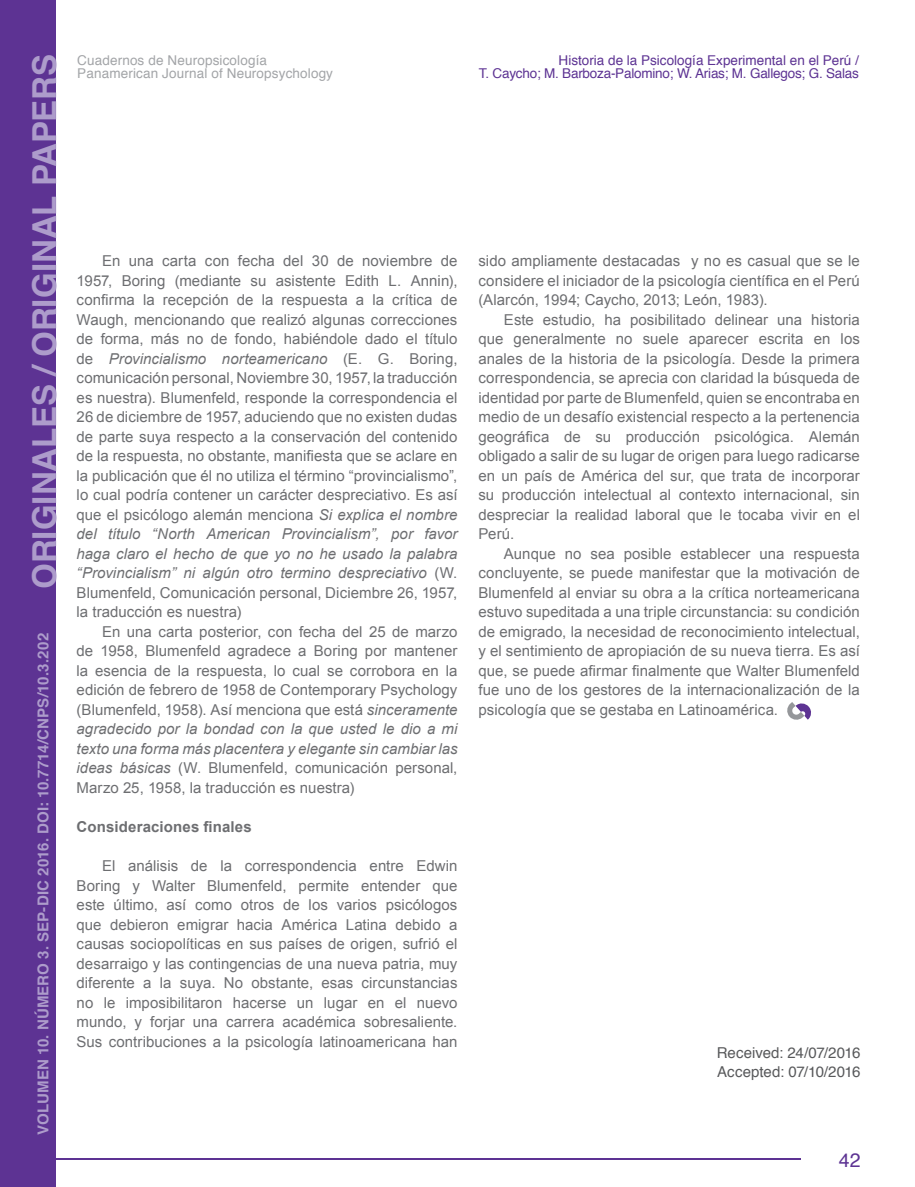
<style>
.page{position:relative;width:915px;height:1187px;background:#fff}
.page>*{position:absolute;margin:0;border:0;box-sizing:border-box;transform-origin:0 0}
.t1{font:700 33px "Helvetica";letter-spacing:-.005em;color:#ad9ccb}
.t2{font:19.5px "Helvetica";color:#5d3393}
.t3{font:15px/19.5px "Arial";letter-spacing:.005em;color:#6d6e71;text-align:justify}
.t4{font:700 15px "Helvetica";letter-spacing:.01em;color:#ad9ccb}
.t5{font:15px/19.5px "Helvetica";color:#58595b}
.t6{font:700 15px "Arial";letter-spacing:.01em;color:#6d6e71}
.t7{font:13.5px/13.5px "Helvetica";color:#5d3393;text-align:right}
.t8{font:13.5px/13.5px "Helvetica";letter-spacing:.01em;color:#a3a5a8}
.s1{font-style:italic}
</style>
<div class="page">
<div style="left:0;top:0;width:55px;height:1186px;background:#5d3393"></div>
<hr style="left:0;top:1157px;width:800px;height:2px;background:#5d3393">
<svg style="left:787px;top:702px;width:24px;height:18px"></svg>
<h1 class="t1" style="left:18px;top:589px;width:536px;rotate:-90deg">ORIGINALES / ORIGINAL PAPERS</h1>
<p class="t8" style="left:77px;top:54px;width:257px">Cuadernos de Neuropsicología<br>Panamerican Journal of Neuropsychology</p>
<p class="t3" style="left:77px;top:251px;width:382px;text-indent:26px">En una carta con fecha del 30 de noviembre de 1957, Boring (mediante su asistente Edith L. Annin), confirma la recepción de la respuesta a la crítica de Waugh, mencionando que realizó algunas correcciones de forma, más no de fondo, habiéndole dado el título de <span class="s1">Provincialismo norteamericano</span> (E. G. Boring, comunicación personal, Noviembre 30, 1957, la traducción es nuestra). Blumenfeld, responde la correspondencia el 26 de diciembre de 1957, aduciendo que no existen dudas de parte suya respecto a la conservación del contenido de la respuesta, no obstante, manifiesta que se aclare en la publicación que él no utiliza el término “provincialismo”, lo cual podría contener un carácter despreciativo. Es así que el psicólogo alemán menciona <span class="s1">Si explica el nombre del título “North American Provincialism”, por favor haga claro el hecho de que yo no he usado la palabra “Provincialism” ni algún otro termino despreciativo</span> (W.<br>Blumenfeld, Comunicación personal, Diciembre 26, 1957, la traducción es nuestra)</p>
<p class="t3" style="left:77px;top:622px;width:382px;text-indent:26px">En una carta posterior, con fecha del 25 de marzo de 1958, Blumenfeld agradece a Boring por mantener la esencia de la respuesta, lo cual se corrobora en la edición de febrero de 1958 de Contemporary Psychology (Blumenfeld, 1958). Así menciona que está <span class="s1">sinceramente agradecido por la bondad con la que usted le dio a mi texto una forma más placentera y elegante sin cambiar las ideas básicas</span> (W. Blumenfeld, comunicación personal, Marzo 25, 1958, la traducción es nuestra)</p>
<p class="t6" style="left:77px;top:816px;width:177px">Consideraciones finales</p>
<p class="t3" style="left:77px;top:856px;width:382px;text-indent:26px">El análisis de la correspondencia entre Edwin Boring y Walter Blumenfeld, permite entender que este último, así como otros de los varios psicólogos que debieron emigrar hacia América Latina debido a causas sociopolíticas en sus países de origen, sufrió el desarraigo y las contingencias de una nueva patria, muy diferente a la suya. No obstante, esas circunstancias no le imposibilitaron hacerse un lugar en el nuevo mundo, y forjar una carrera académica sobresaliente.<br>Sus contribuciones a la psicología latinoamericana han</p>
<p class="t4" style="left:31px;top:1134px;width:503px;rotate:-90deg">VOLUMEN 10. NÚMERO 3. SEP-DIC 2016. DOI: 10.7714/CNPS/10.3.202</p>
<p class="t7" style="left:478px;top:54px;width:381px">Historia de la Psicología Experimental en el Perú /<br>T. Caycho; M. Barboza-Palomino; W. Arias; M. Gallegos; G. Salas</p>
<p class="t3" style="left:478px;top:251px;width:383px">sido ampliamente destacadas y no es casual que se le considere el iniciador de la psicología científica en el Perú (Alarcón, 1994; Caycho, 2013; León, 1983).</p>
<p class="t3" style="left:478px;top:310px;width:383px;text-indent:26px">Este estudio, ha posibilitado delinear una historia que generalmente no suele aparecer escrita en los anales de la historia de la psicología. Desde la primera correspondencia, se aprecia con claridad la búsqueda de identidad por parte de Blumenfeld, quien se encontraba en medio de un desafío existencial respecto a la pertenencia geográfica de su producción psicológica. Alemán obligado a salir de su lugar de origen para luego radicarse en un país de América del sur, que trata de incorporar su producción intelectual al contexto internacional, sin despreciar la realidad laboral que le tocaba vivir en el Perú.</p>
<p class="t3" style="left:478px;top:544px;width:383px;text-indent:26px">Aunque no sea posible establecer una respuesta concluyente, se puede manifestar que la motivación de Blumenfeld al enviar su obra a la crítica norteamericana estuvo supeditada a una triple circunstancia: su condición de emigrado, la necesidad de reconocimiento intelectual, y el sentimiento de apropiación de su nueva tierra. Es así que, se puede afirmar finalmente que Walter Blumenfeld fue uno de los gestores de la internacionalización de la psicología que se gestaba en Latinoamérica.</p>
<p class="t5" style="left:716px;top:1043px;width:145px">Received: 24/07/2016<br>Accepted: 07/10/2016</p>
<h2 class="t2" style="left:838px;top:1144px;width:23px">42</h2>
</div>
